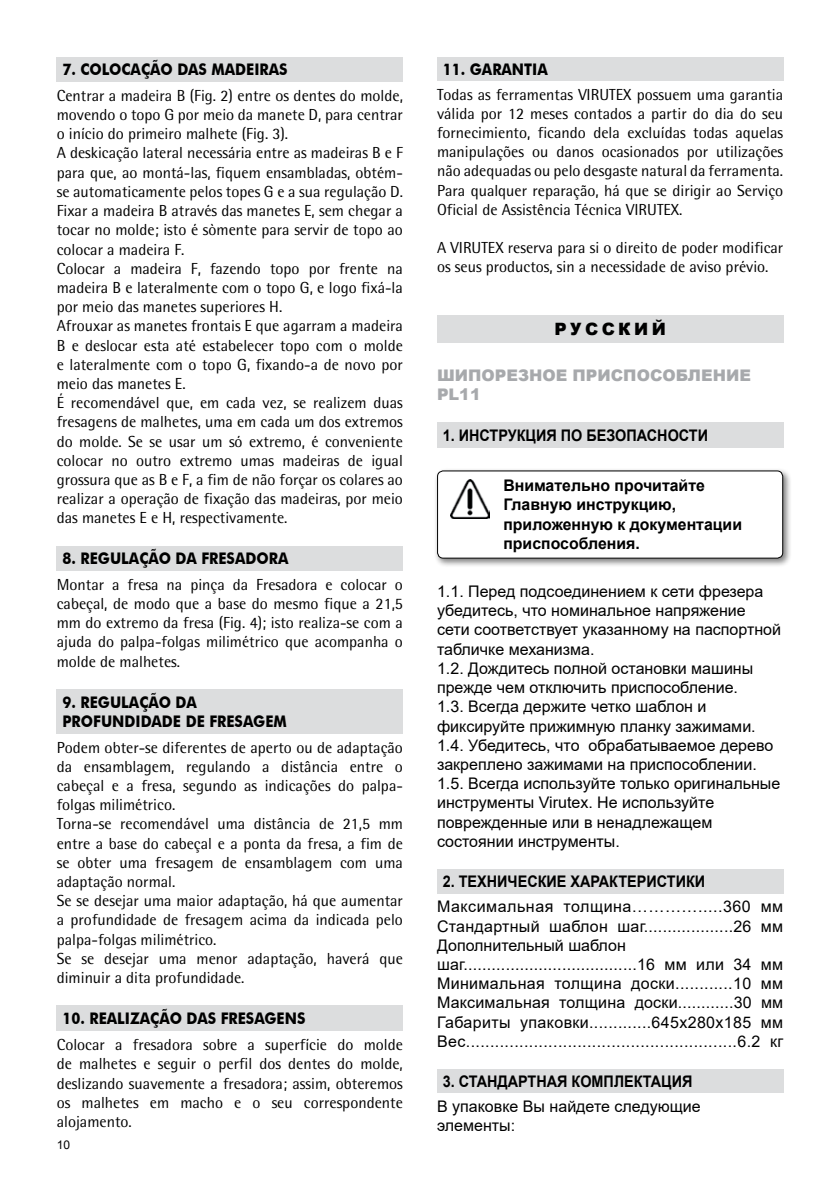
<style>
.page{position:relative;width:840px;height:1191px;background:#fff}
.page>*{position:absolute;margin:0;border:0;box-sizing:border-box;transform-origin:0 0}
.t1{font:900 17px "Arial";letter-spacing:.2em;color:#000}
.t2{font:16px/19.2px "Rotis Semi Sans";color:#000}
.t3{font:16px/19.2px "Arial";color:#000}
.t4{font:700 16px/19.2px "Futura BT";color:#000;scale:.9 1}
.t5{font:700 16px "Arial";color:#000;scale:.9 1}
.t6{font:700 16px/19.2px "Arial";color:#000}
.t7{font:900 16px/19.2px "Arial";color:#a7a9ac}
.t8{font:12px "Arial";color:#000}
</style>
<div class="page">
<div style="left:57px;top:57px;width:345px;height:25px;background:#dcddde"></div>
<div style="left:57px;top:546px;width:345px;height:24px;background:#dcddde"></div>
<div style="left:57px;top:689px;width:345px;height:44px;background:#dcddde"></div>
<div style="left:57px;top:1005px;width:345px;height:26px;background:#dcddde"></div>
<div style="left:437px;top:57px;width:345px;height:23px;background:#dcddde"></div>
<div style="left:437px;top:315px;width:345px;height:28px;background:#dcddde"></div>
<div style="left:437px;top:423px;width:345px;height:25px;background:#dcddde"></div>
<div style="left:433px;top:467px;width:358px;height:100px;background:#000;opacity:.5"></div>
<div style="left:437px;top:471px;width:345px;height:87px;background:#fff;border-radius:6px"></div>
<img style="left:450px;top:479px;width:39px;height:39px">
<div style="left:437px;top:470px;width:345px;height:88px;border:1px solid #000;border-radius:6px"></div>
<div style="left:437px;top:869px;width:345px;height:24px;background:#dcddde"></div>
<div style="left:437px;top:1069px;width:345px;height:23px;background:#dcddde"></div>
<p class="t4" style="left:62px;top:60px;width:251px">7. COLOCAÇÃO DAS MADEIRAS</p>
<p class="t2" style="left:57px;top:86px;width:347px">Centrar a madeira B (Fig. 2) entre os dentes do molde, movendo o topo G por meio da manete D, para centrar o início do primeiro malhete (Fig. 3).<br>A deskicação lateral necessária entre as madeiras B e F para que, ao montá-las, fiquem ensambladas, obtém&shy;se automaticamente pelos topes G e a sua regulação D.<br>Fixar a madeira B através das manetes E, sem chegar a tocar no molde; isto é sòmente para servir de topo ao colocar a madeira F.<br>Colocar a madeira F, fazendo topo por frente na madeira B e lateralmente com o topo G, e logo fixá-la por meio das manetes superiores H.<br>Afrouxar as manetes frontais E que agarram a madeira B e deslocar esta até estabelecer topo com o molde e lateralmente com o topo G, fixando-a de novo por meio das manetes E.<br>É recomendável que, em cada vez, se realizem duas fresagens de malhetes, uma em cada um dos extremos do molde. Se se usar um só extremo, é conveniente colocar no outro extremo umas madeiras de igual grossura que as B e F, a fim de não forçar os colares ao realizar a operação de fixação das madeiras, por meio das manetes E e H, respectivamente.</p>
<p class="t4" style="left:62px;top:549px;width:252px">8. REGULAÇÃO DA FRESADORA</p>
<p class="t2" style="left:57px;top:574px;width:347px;text-align:justify">Montar a fresa na pinça da Fresadora e colocar o cabeçal, de modo que a base do mesmo fique a 21,5 mm do extremo da fresa (Fig. 4); isto realiza-se com a ajuda do palpa-folgas milimétrico que acompanha o molde de malhetes.</p>
<p class="t4" style="left:62px;top:692px;width:251px">9. REGULAÇÃO DA<br>PROFUNDIDADE DE FRESAGEM</p>
<p class="t2" style="left:57px;top:737px;width:347px">Podem obter-se diferentes de aperto ou de adaptação da ensamblagem, regulando a distância entre o cabeçal e a fresa, segundo as indicações do palpa&shy;folgas milimétrico.<br>Torna-se recomendável uma distância de 21,5 mm entre a base do cabeçal e a ponta da fresa, a fim de se obter uma fresagem de ensamblagem com uma adaptação normal.<br>Se se desejar uma maior adaptação, há que aumentar a profundidade de fresagem acima da indicada pelo palpa-folgas milimétrico.<br>Se se desejar uma menor adaptação, haverá que diminuir a dita profundidade.</p>
<p class="t4" style="left:62px;top:1009px;width:271px">10. REALIZAÇÃO DAS FRESAGENS</p>
<p class="t2" style="left:57px;top:1035px;width:347px;text-align:justify">Colocar a fresadora sobre a superfície do molde de malhetes e seguir o perfil dos dentes do molde, deslizando suavemente a fresadora; assim, obteremos os malhetes em macho e o seu correspondente alojamento.</p>
<p class="t8" style="left:57px;top:1136px;width:15px">10</p>
<p class="t4" style="left:442px;top:59px;width:118px">11. GARANTIA</p>
<p class="t2" style="left:437px;top:84px;width:347px;text-align:justify">Todas as ferramentas VIRUTEX possuem uma garantia válida por 12 meses contados a partir do dia do seu fornecimiento, ficando dela excluídas todas aquelas manipulações ou danos ocasionados por utilizações não adequadas ou pelo desgaste natural da ferramenta.<br>Para qualquer reparação, há que se dirigir ao Serviço Oficial de Assistência Técnica VIRUTEX.</p>
<p class="t2" style="left:437px;top:238px;width:347px">A VIRUTEX reserva para si o direito de poder modificar os seus productos, sin a necessidade de aviso prévio.</p>
<p class="t1" style="left:554px;top:317px;width:113px">РУССКИЙ</p>
<p class="t7" style="left:437px;top:365px;width:315px">ШИПОРЕЗНОЕ ПРИСПОСОБЛЕНИЕ<br>PL11</p>
<p class="t5" style="left:442px;top:424px;width:296px">1. ИНСТРУКЦИЯ ПО БЕЗОПАСНОСТИ</p>
<p class="t6" style="left:503px;top:476px;width:240px">Внимательно прочитайте<br>Главную инструкцию, приложенную к документации приспособления.</p>
<p class="t3" style="left:437px;top:582px;width:345px">1.1. Перед подсоединением к сети фрезера убедитесь, что номинальное напряжение сети соответствует указанному на паспортной табличке механизма.<br>1.2. Дождитесь полной остановки машины прежде чем отключить приспособление.<br>1.3. Всегда держите четко шаблон и фиксируйте прижимную планку зажимами.<br>1.4. Убедитесь, что обрабатываемое дерево закреплено зажимами на приспособлении.<br>1.5. Всегда используйте только оригинальные инструменты Virutex. Не используйте поврежденные или в ненадлежащем состоянии инструменты.</p>
<p class="t5" style="left:442px;top:870px;width:293px">2. ТЕХНИЧЕСКИЕ ХАРАКТЕРИСТИКИ</p>
<p class="t3" style="left:437px;top:897px;width:347px">Максимальная толщина………….....360 мм Стандартный шаблон шаг...................26 мм Дополнительный шаблон шаг.....................................16 мм или 34 мм Минимальная толщина доски............10 мм Максимальная толщина доски............30 мм Габариты упаковки.............645x280x185 мм Вес........................................................6.2 кг</p>
<p class="t5" style="left:442px;top:1069px;width:279px">3. СТАНДАРТНАЯ КОМПЛЕКТАЦИЯ</p>
<p class="t3" style="left:437px;top:1096px;width:265px">В упаковке Вы найдете следующие элементы:</p>
</div>
